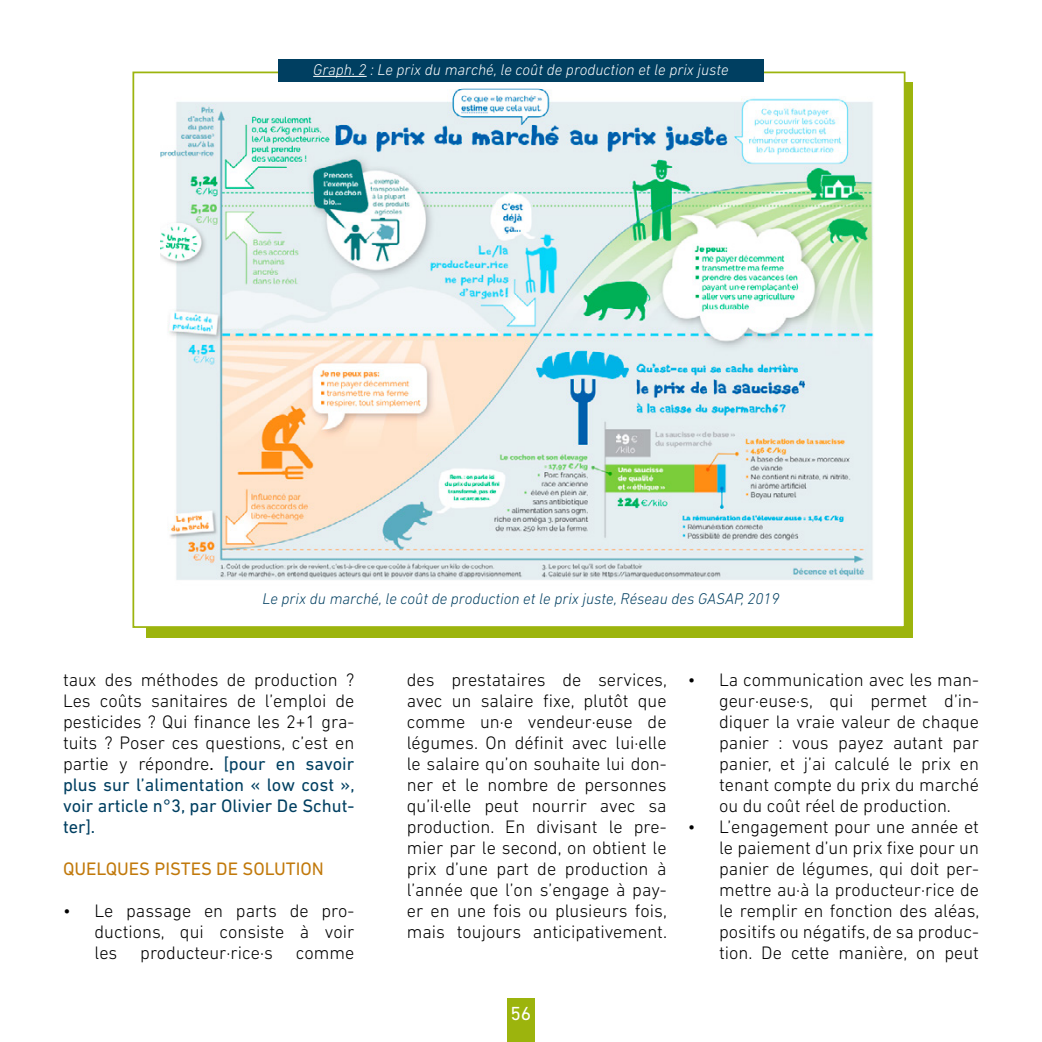
<style>
.page{position:relative;width:1042px;height:1042px;background:#fff}
.page>*{position:absolute;margin:0;border:0;box-sizing:border-box;transform-origin:0 0}
.t1{font:19.25px "DIN Next LT Pro";color:#fff}
.t2{font:300 18.38px/21px "DIN Next LT Pro";color:#000;text-align:justify}
.t3{font:18.38px "DIN Next LT Pro";color:#c1790b}
.t4{font:italic 300 15.75px "DIN Next LT Pro";color:#003f61}
.t5{font:italic 300 15.75px "DIN Next LT Pro";color:#fff}
.s1{font-weight:400}
.s2{font-weight:400;color:#003f61}
</style>
<div class="page">
<div style="left:507px;top:998px;width:27px;height:44px;background:#9cb40d"></div>
<div style="left:146px;top:82px;width:767px;height:555px;background:#9cb40d"></div>
<div style="left:132px;top:72px;width:773px;height:556px;background:#fff;border:2px solid #9cb40d"></div>
<div style="left:278px;top:60px;width:485px;height:27px;background:#003f61"></div>
<img style="left:160px;top:82px;width:714px;height:498px">
<hr style="left:313px;top:76px;width:54px;height:1px;background:#fff">
<p class="t5" style="left:313px;top:60px;width:417px">Graph. 2 : Le prix du marché, le coût de production et le prix juste</p>
<p class="t4" style="left:262px;top:590px;width:519px">Le prix du marché, le coût de production et le prix juste, Réseau des GASAP, 2019</p>
<p class="t2" style="left:63px;top:669px;width:293px">taux des méthodes de production ?<br>Les coûts sanitaires de l’emploi de pesticides ? Qui finance les 2+1 gra&shy;tuits ? Poser ces questions, c’est en partie y répondre<span class="s1">.</span> <span class="s2">[pour en savoir plus sur l’alimentation « low cost », voir article n°3, par Olivier De Schut&shy;ter].</span></p>
<p class="t3" style="left:63px;top:858px;width:262px">QUELQUES PISTES DE SOLUTION</p>
<p class="t2" style="left:94px;top:900px;width:261px;text-indent:-31px">• Le passage en parts de pro&shy;ductions, qui consiste à voir les producteur·rice·s comme</p>
<p class="t2" style="left:407px;top:669px;width:262px">des prestataires de services, avec un salaire fixe, plutôt que comme un·e vendeur·euse de légumes. On définit avec lui·elle le salaire qu’on souhaite lui don&shy;ner et le nombre de personnes qu’il·elle peut nourrir avec sa production. En divisant le pre&shy;mier par le second, on obtient le prix d’une part de production à l’année que l’on s’engage à pay&shy;er en une fois ou plusieurs fois, mais toujours anticipativement.</p>
<p class="t2" style="left:719px;top:669px;width:261px;text-indent:-31px">• La communication avec les man&shy;geur·euse·s, qui permet d’in&shy;diquer la vraie valeur de chaque panier : vous payez autant par panier, et j’ai calculé le prix en tenant compte du prix du marché ou du coût réel de production.</p>
<p class="t2" style="left:719px;top:816px;width:262px;text-indent:-31px">• L’engagement pour une année et le paiement d’un prix fixe pour un panier de légumes, qui doit per&shy;mettre au·à la producteur·rice de le remplir en fonction des aléas, positifs ou négatifs, de sa produc&shy;tion. De cette manière, on peut</p>
<p class="t1" style="left:510px;top:1002px;width:22px">56</p>
</div>
